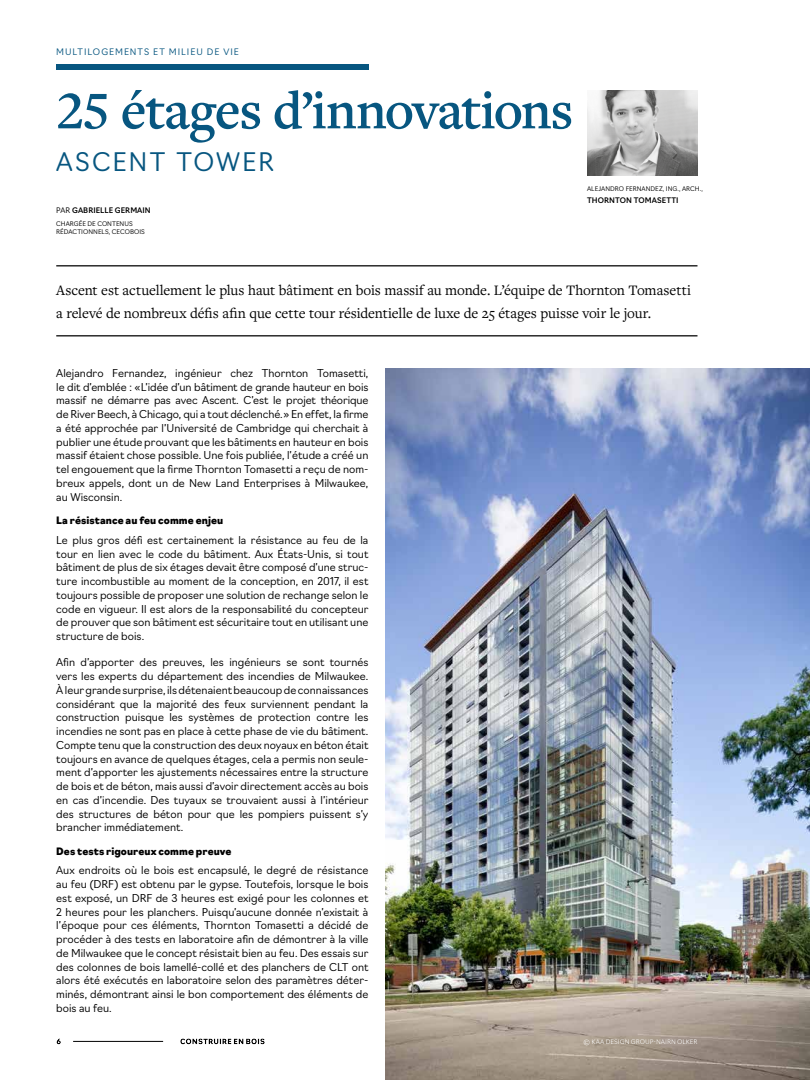
<style>
.page{position:relative;width:810px;height:1080px;background:#fff}
.page>*{position:absolute;margin:0;border:0;box-sizing:border-box;transform-origin:0 0}
.t1{font:600 55px "Freight Text Pro";letter-spacing:-.025em;color:#075680}
.t2{font:300 25px "Navigo";letter-spacing:.08em;color:#075680}
.t3{font:15px/23.8px "Freight Text Pro";letter-spacing:-.01em;color:#000}
.t4{font:300 10.62px/13.8px "Navigo";letter-spacing:.005em;color:#000;text-align:justify}
.t5{font:900 10px "Navigo";letter-spacing:.01em;color:#000}
.t6{font:300 8.75px "Navigo";letter-spacing:.11em;color:#075680}
.t7{font:500 7.5px "Navigo";letter-spacing:.01em;color:#000}
.t8{font:300 6.25px/7.5px "Navigo";letter-spacing:.01em;color:#000}
.s1{font-weight:300}
</style>
<div class="page">
<div style="left:170px;top:1030px;width:126px;height:18px;background:#fff;opacity:.75"></div>
<hr style="left:73px;top:1041px;width:90px;height:1px;background:#000">
<hr style="left:56px;top:265px;width:642px;height:1px;background:#000">
<hr style="left:56px;top:335px;width:642px;height:1px;background:#000">
<img style="left:587px;top:90px;width:111px;height:86px">
<img style="left:385px;top:369px;width:425px;height:711px">
<div style="left:550px;top:1021px;width:159px;height:27px;background:#fff;opacity:.75"></div>
<div style="left:56px;top:65px;width:313px;height:5px;background:#075680"></div>
<p class="t6" style="left:56px;top:45px;width:184px">MULTILOGEMENTS ET MILIEU DE VIE</p>
<h1 class="t1" style="left:56px;top:74px;width:519px">25 étages d’innovations</h1>
<h2 class="t2" style="left:56px;top:142px;width:219px">ASCENT TOWER</h2>
<p class="t7" style="left:56px;top:204px;width:96px"><span class="s1">PAR</span> GABRIELLE GERMAIN</p>
<p class="t8" style="left:56px;top:219px;width:90px">CHARGÉE DE CONTENUS<br>RÉDACTIONNELS, CECOBOIS</p>
<p class="t8" style="left:587px;top:185px;width:117px">ALEJANDRO FERNANDEZ, ING., ARCH.,</p>
<p class="t7" style="left:587px;top:194px;width:93px">THORNTON TOMASETTI</p>
<h3 class="t3" style="left:56px;top:277px;width:636px">Ascent est actuellement le plus haut bâtiment en bois massif au monde. L’équipe de Thornton Tomasetti a relevé de nombreux défis afin que cette tour résidentielle de luxe de 25 étages puisse voir le jour.</h3>
<p class="t4" style="left:56px;top:365px;width:314px">Alejandro Fernandez, ingénieur chez Thornton Tomasetti, le dit d’emblée : « L’idée d’un bâtiment de grande hauteur en bois massif ne démarre pas avec Ascent. C’est le projet théorique de River Beech, à Chicago, qui a tout déclenché. » En effet, la firme a été approchée par l’Université de Cambridge qui cherchait à publier une étude prouvant que les bâtiments en hauteur en bois massif étaient chose possible. Une fois publiée, l’étude a créé un tel engouement que la firme Thornton Tomasetti a reçu de nom&shy;breux appels, dont un de New Land Enterprises à Milwaukee, au Wisconsin.</p>
<p class="t5" style="left:56px;top:513px;width:168px">La résistance au feu comme enjeu</p>
<p class="t4" style="left:56px;top:532px;width:314px">Le plus gros défi est certainement la résistance au feu de la tour en lien avec le code du bâtiment. Aux États-Unis, si tout bâtiment de plus de six étages devait être composé d’une struc&shy;ture incombustible au moment de la conception, en 2017, il est toujours possible de proposer une solution de rechange selon le code en vigueur. Il est alors de la responsabilité du concepteur de prouver que son bâtiment est sécuritaire tout en utilisant une structure de bois.</p>
<p class="t4" style="left:56px;top:655px;width:314px">Afin d’apporter des preuves, les ingénieurs se sont tournés vers les experts du département des incendies de Milwaukee.<br>À leur grande surprise, ils détenaient beaucoup de connaissances considérant que la majorité des feux surviennent pendant la construction puisque les systèmes de protection contre les incendies ne sont pas en place à cette phase de vie du bâtiment.<br>Compte tenu que la construction des deux noyaux en béton était toujours en avance de quelques étages, cela a permis non seule&shy;ment d’apporter les ajustements nécessaires entre la structure de bois et de béton, mais aussi d’avoir directement accès au bois en cas d’incendie. Des tuyaux se trouvaient aussi à l’intérieur des structures de béton pour que les pompiers puissent s’y brancher immédiatement.</p>
<p class="t5" style="left:56px;top:844px;width:177px">Des tests rigoureux comme preuve</p>
<p class="t4" style="left:56px;top:863px;width:314px">Aux endroits où le bois est encapsulé, le degré de résistance au feu (DRF) est obtenu par le gypse. Toutefois, lorsque le bois est exposé, un DRF de 3 heures est exigé pour les colonnes et 2 heures pour les planchers. Puisqu’aucune donnée n’existait à l’époque pour ces éléments, Thornton Tomasetti a décidé de procéder à des tests en laboratoire afin de démontrer à la ville de Milwaukee que le concept résistait bien au feu. Des essais sur des colonnes de bois lamellé-collé et des planchers de CLT ont alors été exécutés en laboratoire selon des paramètres déter&shy;minés, démontrant ainsi le bon comportement des éléments de bois au feu.</p>
</div>
